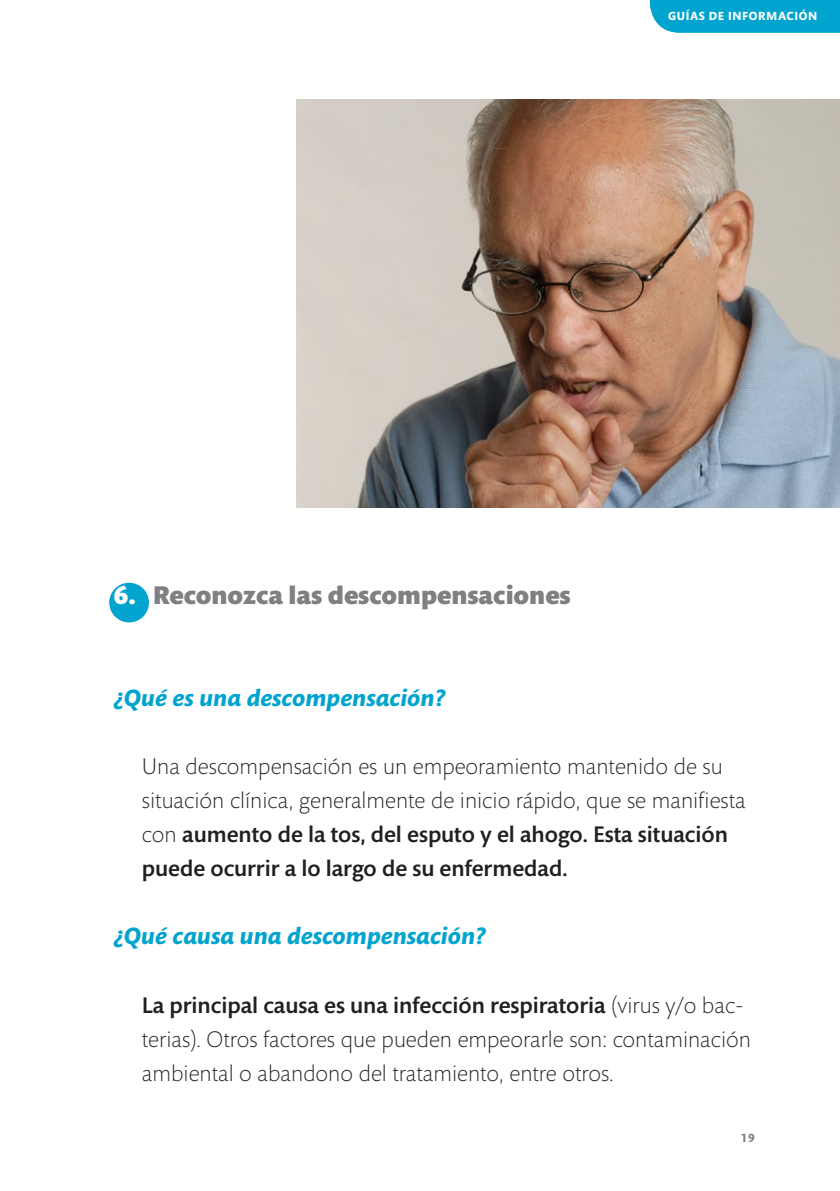
<style>
.page{position:relative;width:840px;height:1191px;background:#fff}
.page>*{position:absolute;margin:0;border:0;box-sizing:border-box;transform-origin:0 0}
.t1{font:900 26px "Mundo Sans Std";color:#808083}
.t2{font:italic 700 24px "Mundo Sans Std";color:#00a4ce}
.t3{font:300 23px/34px "Mundo Sans Std";color:#231f20}
.t4{font:700 12px "Mundo Sans Std";letter-spacing:.05em;color:#fff}
.t5{font:700 12px "Mundo Sans Std";color:#808083}
.s1{color:#fff}
.s2{font-weight:500}
</style>
<div class="page">
<img style="left:296px;top:100px;width:543px;height:407px">
<div style="left:109px;top:583px;width:40px;height:39px;background:#00a4ce;border-radius:50%"></div>
<div style="left:649px;top:0;width:190px;height:33px;background:#00a4ce"></div>
<p class="t4" style="left:667px;top:9px;width:150px">GUÍAS DE INFORMACIÓN</p>
<p class="t1" style="left:113px;top:581px;width:458px"><span class="s1">6.</span> Reconozca las descompensaciones</p>
<p class="t2" style="left:113px;top:685px;width:333px">¿Qué es una descompensación?</p>
<p class="t3" style="left:142px;top:750px;width:605px">Una descompensación es un empeoramiento mantenido de su situación clínica, generalmente de inicio rápido, que se manifiesta con <span class="s2">aumento de la tos, del esputo y el ahogo. Esta situación puede ocurrir a lo largo de su enfermedad.</span></p>
<p class="t2" style="left:113px;top:923px;width:373px">¿Qué causa una descompensación?</p>
<p class="t3" style="left:142px;top:988px;width:610px"><span class="s2">La principal causa es una infección respiratoria</span> (virus y/o bac&shy;terias). Otros factores que pueden empeorarle son: contaminación ambiental o abandono del tratamiento, entre otros.</p>
<p class="t5" style="left:740px;top:1131px;width:15px">19</p>
</div>
